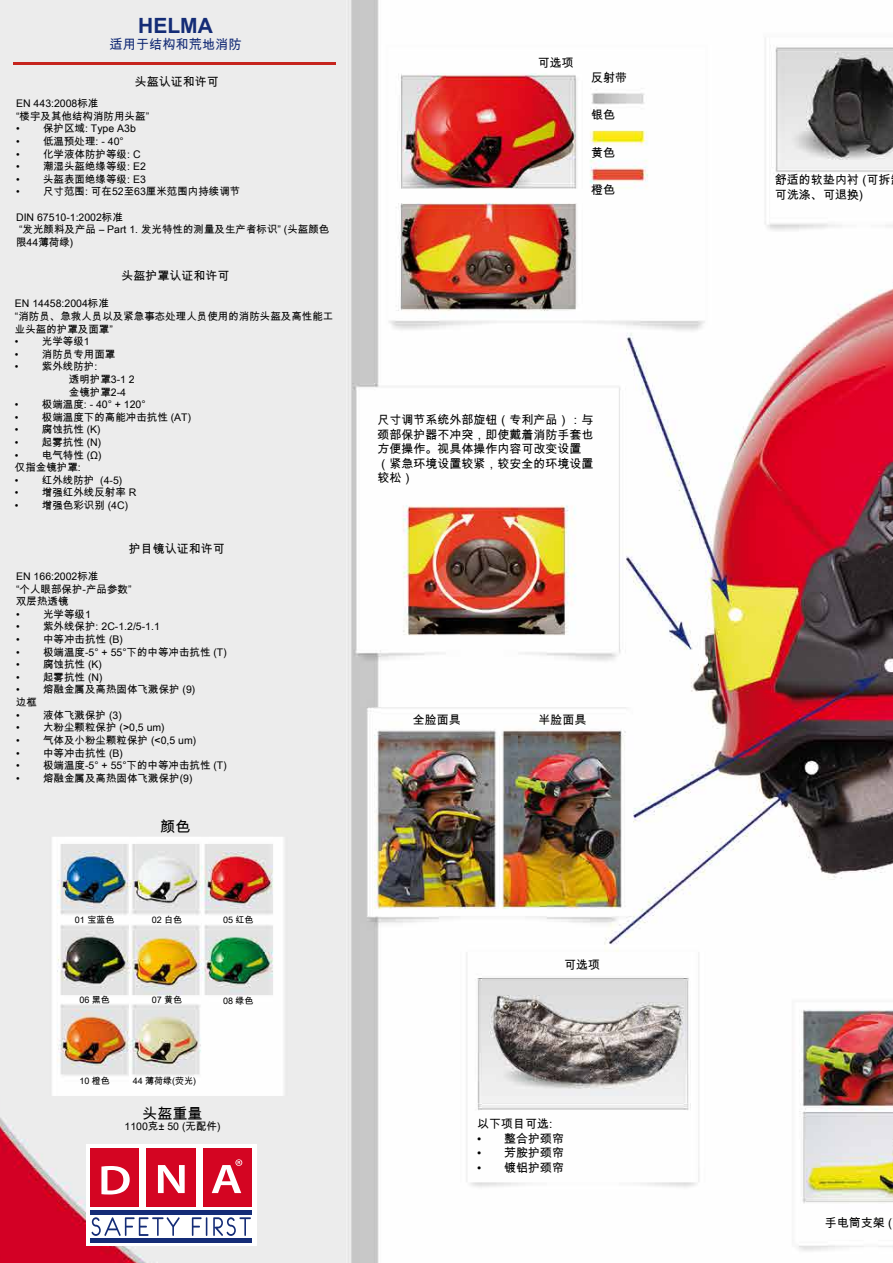
<style>
.page{position:relative;width:893px;height:1263px;background:#fff}
.page>*{position:absolute;margin:0;border:0;box-sizing:border-box;transform-origin:0 0}
.t1{font:700 21px "Arial";color:#142c76}
.t2{font:15px "Arial Unicode MS";color:#000}
.t3{font:13.2px "Arial Unicode MS";color:#142c76}
.t4{font:12px/14.4px "Arial Unicode MS";color:#000}
.t5{font:10.5px/12.6px "Arial Unicode MS";color:#000}
.t6{font:9px "Arial Unicode MS";color:#000}
</style>
<div class="page">
<img style="left:0;top:0;width:893px;height:1263px">
<img style="left:87px;top:1144px;width:169px;height:102px">
<img style="left:90px;top:1211px;width:162px;height:3px">
<img style="left:90px;top:1238px;width:162px;height:4px">
<div style="left:90px;top:1149px;width:49px;height:57px;background:#d40522"></div>
<div style="left:147px;top:1149px;width:48px;height:57px;background:#d40522"></div>
<div style="left:203px;top:1149px;width:49px;height:57px;background:#d40522"></div>
<img style="left:139px;top:1217px;width:112px;height:19px">
<img style="left:101px;top:1166px;width:29px;height:28px">
<img style="left:158px;top:1165px;width:27px;height:28px">
<img style="left:212px;top:1165px;width:29px;height:28px">
<svg style="left:235px;top:1159px;width:7px;height:7px"></svg>
<hr style="left:13px;top:62px;width:323px;height:3px;background:#c6241d">
<h1 class="t1" style="left:138px;top:12px;width:76px">HELMA</h1>
<p class="t3" style="left:110px;top:35px;width:133px">适用于结构和荒地消防</p>
<p class="t4" style="left:135px;top:74px;width:85px">头盔认证和许可</p>
<p class="t5" style="left:16px;top:97px;width:134px">EN 443:2008标准<br>“楼宇及其他结构消防用头盔”</p>
<p class="t5" style="left:16px;top:122px;width:121px">• 保护区域: Type A3b</p>
<p class="t5" style="left:16px;top:135px;width:109px">• 低温预处理: - 40°</p>
<p class="t5" style="left:16px;top:147px;width:126px">• 化学液体防护等级: C</p>
<p class="t5" style="left:16px;top:160px;width:131px">• 潮湿头盔绝缘等级: E2</p>
<p class="t5" style="left:16px;top:172px;width:131px">• 头盔表面绝缘等级: E3</p>
<p class="t5" style="left:16px;top:185px;width:226px">• 尺寸范围: 可在52至63厘米范围内持续调节</p>
<p class="t5" style="left:16px;top:210px;width:315px">DIN 67510-1:2002标准<br>“发光颜料及产品 – Part 1. 发光特性的测量及生产者标识” (头盔颜色限44薄荷绿)</p>
<p class="t4" style="left:122px;top:269px;width:109px">头盔护罩认证和许可</p>
<p class="t5" style="left:15px;top:297px;width:320px">EN 14458:2004标准<br>“消防员、急救人员以及紧急事态处理人员使用的消防头盔及高性能工业头盔的护罩及面罩”</p>
<p class="t5" style="left:15px;top:335px;width:76px">• 光学等级1</p>
<p class="t5" style="left:15px;top:347px;width:102px">• 消防员专用面罩</p>
<p class="t5" style="left:69px;top:360px;width:67px;text-indent:-54px">• 紫外线防护:<br>透明护罩3-1 2金镜护罩2-4</p>
<p class="t5" style="left:15px;top:398px;width:132px">• 极端温度: - 40° + 120°</p>
<p class="t5" style="left:15px;top:410px;width:178px">• 极端温度下的高能冲击抗性 (AT)</p>
<p class="t5" style="left:15px;top:423px;width:87px">• 腐蚀抗性 (K)</p>
<p class="t5" style="left:15px;top:436px;width:88px">• 起雾抗性 (N)</p>
<p class="t5" style="left:15px;top:448px;width:88px">• 电气特性 (Ω)仅指金镜护罩:</p>
<p class="t5" style="left:15px;top:473px;width:109px">• 红外线防护 (4-5)</p>
<p class="t5" style="left:15px;top:486px;width:123px">• 增强红外线反射率 R</p>
<p class="t5" style="left:15px;top:499px;width:115px">• 增强色彩识别 (4C)</p>
<p class="t4" style="left:129px;top:541px;width:97px">护目镜认证和许可</p>
<p class="t5" style="left:16px;top:570px;width:117px">EN 166:2002标准<br>“个人眼部保护-产品参数”双层热透镜</p>
<p class="t5" style="left:16px;top:608px;width:76px">• 光学等级1</p>
<p class="t5" style="left:16px;top:620px;width:145px">• 紫外线保护: 2C-1.2/5-1.1</p>
<p class="t5" style="left:16px;top:633px;width:108px">• 中等冲击抗性 (B)</p>
<p class="t5" style="left:16px;top:645px;width:212px">• 极端温度-5° + 55°下的中等冲击抗性 (T)</p>
<p class="t5" style="left:16px;top:658px;width:87px">• 腐蚀抗性 (K)</p>
<p class="t5" style="left:16px;top:671px;width:88px">• 起雾抗性 (N)</p>
<p class="t5" style="left:16px;top:683px;width:181px">• 熔融金属及高热固体飞溅保护 (9)边框</p>
<p class="t5" style="left:16px;top:708px;width:107px">• 液体飞溅保护 (3)</p>
<p class="t5" style="left:16px;top:721px;width:150px">• 大粉尘颗粒保护 (&gt;0,5 um)</p>
<p class="t5" style="left:16px;top:734px;width:182px">• 气体及小粉尘颗粒保护 (&lt;0,5 um)</p>
<p class="t5" style="left:16px;top:746px;width:108px">• 中等冲击抗性 (B)</p>
<p class="t5" style="left:16px;top:759px;width:212px">• 极端温度-5° + 55°下的中等冲击抗性 (T)</p>
<p class="t5" style="left:16px;top:771px;width:178px">• 熔融金属及高热固体飞溅保护(9)</p>
<h2 class="t2" style="left:161px;top:816px;width:31px">颜色</h2>
<p class="t6" style="left:75px;top:913px;width:41px">01 宝蓝色</p>
<p class="t6" style="left:152px;top:913px;width:32px">02 白色</p>
<p class="t6" style="left:223px;top:913px;width:32px">05 红色</p>
<p class="t6" style="left:79px;top:993px;width:32px">06 黑色</p>
<p class="t6" style="left:152px;top:994px;width:32px">07 黄色</p>
<p class="t6" style="left:223px;top:994px;width:32px">08 绿色</p>
<p class="t6" style="left:79px;top:1074px;width:32px">10 橙色</p>
<p class="t6" style="left:133px;top:1074px;width:65px">44 薄荷绿(荧光)</p>
<h2 class="t2" style="left:143px;top:1102px;width:61px">头盔重量</h2>
<p class="t5" style="left:125px;top:1119px;width:97px">1100克± 50 (无配件)</p>
<p class="t4" style="left:538px;top:55px;width:37px">可选项</p>
<p class="t4" style="left:591px;top:70px;width:37px">反射带</p>
<p class="t4" style="left:591px;top:107px;width:25px">银色</p>
<p class="t4" style="left:591px;top:145px;width:25px">黄色</p>
<p class="t4" style="left:591px;top:183px;width:25px">橙色</p>
<p class="t4" style="left:378px;top:413px;width:217px">尺寸调节系统外部旋钮（专利产品）：与颈部保护器不冲突，即使戴着消防手套也方便操作。视具体操作内容可改变设置（紧急环境设置较紧，较安全的环境设置较松）</p>
<p class="t4" style="left:413px;top:712px;width:49px">全脸面具</p>
<p class="t4" style="left:539px;top:712px;width:49px">半脸面具</p>
<p class="t4" style="left:564px;top:957px;width:37px">可选项</p>
<p class="t4" style="left:477px;top:1116px;width:77px">以下项目可选:</p>
<p class="t4" style="left:477px;top:1131px;width:88px">• 整合护颈帘</p>
<p class="t4" style="left:477px;top:1145px;width:88px">• 芳胺护颈帘</p>
<p class="t4" style="left:477px;top:1160px;width:88px">• 镀铝护颈帘</p>
<p class="t4" style="left:775px;top:173px;width:117px">舒适的软垫内衬 (可拆可洗涤、可退换)</p>
<p class="t4" style="left:825px;top:1216px;width:69px">手电筒支架 (</p>
</div>
